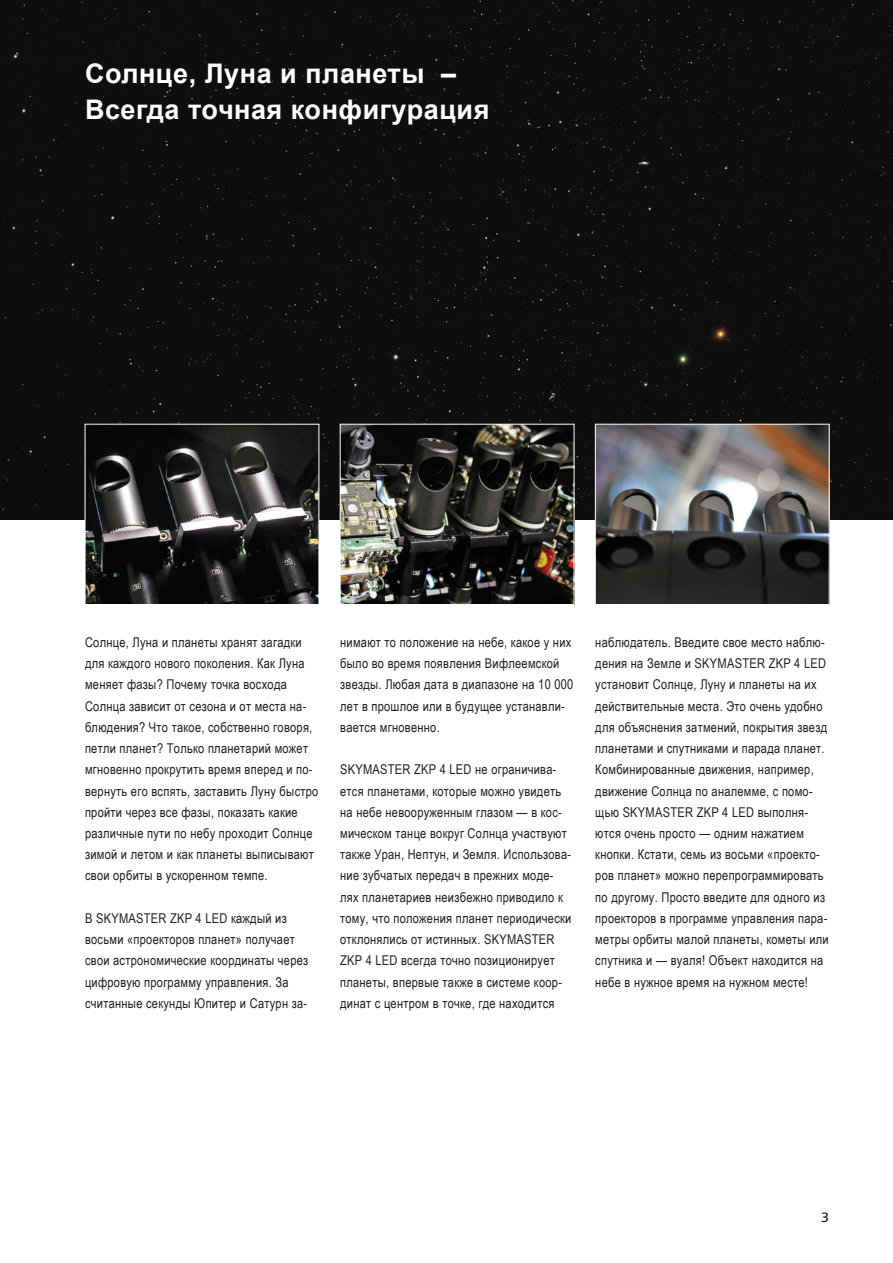
<style>
.page{position:relative;width:893px;height:1263px;background:#fff}
.page>*{position:absolute;margin:0;border:0;box-sizing:border-box;transform-origin:0 0}
.head_18_bd{font:700 27px "Arial";letter-spacing:.02em;color:#fff}
.t1{font:500 14.25px "Zeiss Frutiger Next Pro";color:#231f20}
.copy_space_9_lt{font:13.5px/21.1px "Arial Narrow";letter-spacing:.02em;color:#231f20}
</style>
<div class="page">
<div style="left:0;top:0;width:893px;height:520px;background:#0d0f0e"></div>
<img style="left:87px;top:426px;width:230px;height:177px">
<div style="left:85px;top:424px;width:234px;height:181px;border:1px solid #fff"></div>
<img style="left:342px;top:426px;width:230px;height:177px">
<div style="left:340px;top:424px;width:234px;height:181px;border:1px solid #fff"></div>
<img style="left:597px;top:426px;width:231px;height:177px">
<div style="left:595px;top:424px;width:235px;height:181px;border:1px solid #fff"></div>
<p class="head_18_bd" style="left:85px;top:56px;width:373px">Солнце, Луна и планеты –</p>
<p class="head_18_bd" style="left:85px;top:92px;width:406px">Всегда точная конфигурация</p>
<p class="copy_space_9_lt" style="left:85px;top:631px;width:235px">Солнце, Луна и планеты хранят загадки для каждого нового поколения. Как Луна меняет фазы? Почему точка восхода Солнца зависит от сезона и от места на&shy;блюдения? Что такое, собственно говоря, петли планет? Только планетарий может мгновенно прокрутить время вперед и по&shy;вернуть его вспять, заставить Луну быстро пройти через все фазы, показать какие различные пути по небу проходит Солнце зимой и летом и как планеты выписывают свои орбиты в ускоренном темпе.</p>
<p class="copy_space_9_lt" style="left:85px;top:907px;width:225px">В SKYMASTER ZKP 4 LED каждый из восьми «проекторов планет» получает свои астрономические координаты через цифровую программу управления. За считанные секунды Юпитер и Сатурн за-</p>
<p class="copy_space_9_lt" style="left:340px;top:631px;width:235px">нимают то положение на небе, какое у них было во время появления Вифлеемской звезды. Любая дата в диапазоне на 10 000 лет в прошлое или в будущее устанавли&shy;вается мгновенно.</p>
<p class="copy_space_9_lt" style="left:340px;top:758px;width:233px">SKYMASTER ZKP 4 LED не ограничива&shy;ется планетами, которые можно увидеть на небе невооруженным глазом — в кос&shy;мическом танце вокруг Солнца участвуют также Уран, Нептун, и Земля. Использова&shy;ние зубчатых передач в прежних моде&shy;лях планетариев неизбежно приводило к тому, что положения планет периодически отклонялись от истинных. SKYMASTER ZKP 4 LED всегда точно позиционирует планеты, впервые также в системе коор&shy;динат с центром в точке, где находится</p>
<p class="copy_space_9_lt" style="left:595px;top:631px;width:235px">наблюдатель. Введите свое место наблю&shy;дения на Земле и SKYMASTER ZKP 4 LED установит Солнце, Луну и планеты на их действительные места. Это очень удобно для объяснения затмений, покрытия звезд планетами и спутниками и парада планет.<br>Комбинированные движения, например, движение Солнца по аналемме, с помо&shy;щью SKYMASTER ZKP 4 LED выполня&shy;ются очень просто — одним нажатием кнопки. Кстати, семь из восьми «проекто&shy;ров планет» можно перепрограммировать по другому. Просто введите для одного из проекторов в программе управления пара&shy;метры орбиты малой планеты, кометы или спутника и — вуаля! Объект находится на небе в нужное время на нужном месте!</p>
<p class="t1" style="left:821px;top:1209px;width:10px">3</p>
</div>
